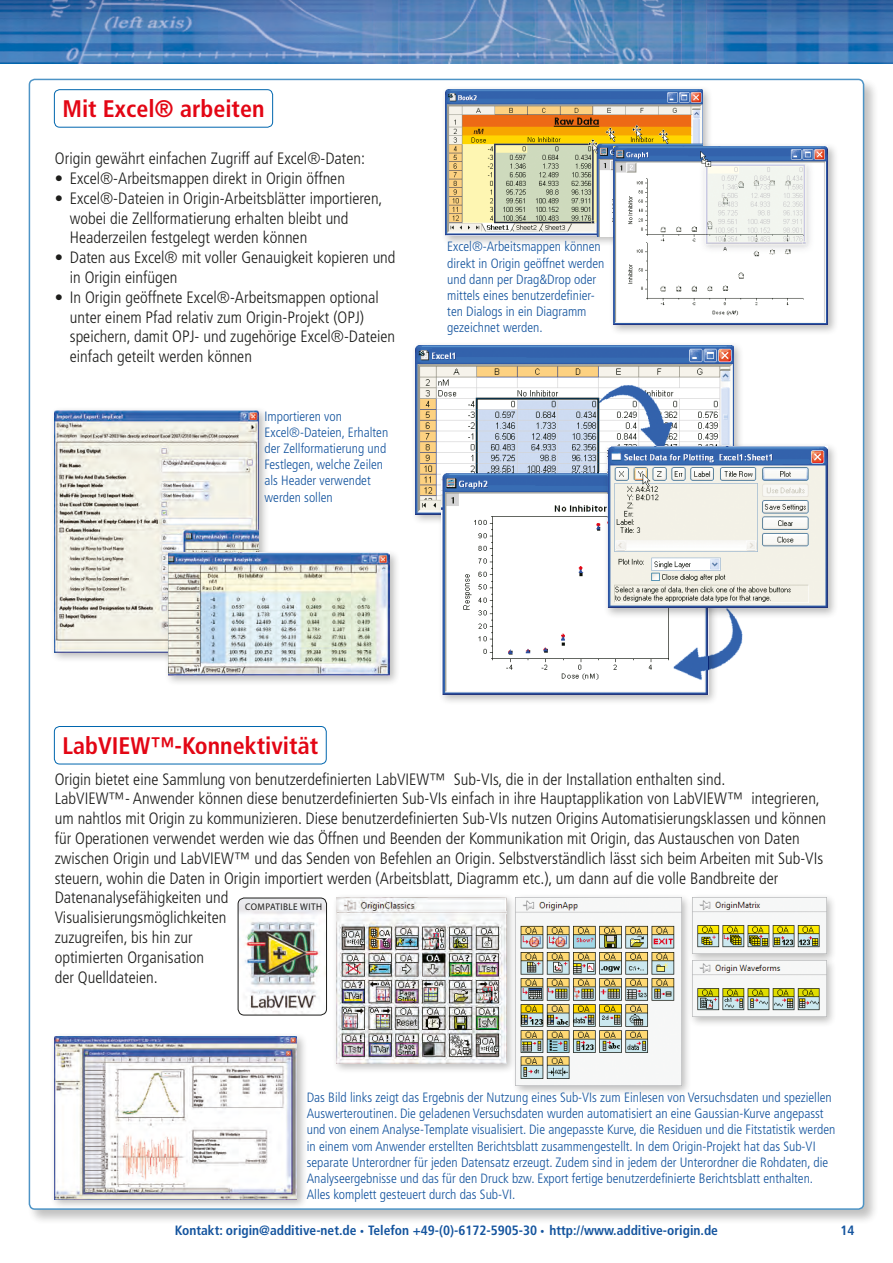
<style>
.page{position:relative;width:893px;height:1263px;background:#fff}
.page>*{position:absolute;margin:0;border:0;box-sizing:border-box;transform-origin:0 0}
.t1{font:700 condensed 24px "Frutiger";color:#e30614}
.t2{font:300 condensed 16.5px/19.8px "Frutiger";color:#1d1d1b}
.t3{font:300 condensed 13.5px/16.2px "Frutiger";color:#14549e}
.t4{font:700 condensed 13.5px "Frutiger";color:#14549e}
.t5{font:9.6px "Myriad Pro";letter-spacing:.05em;color:#1d1d1b;scale:.95 1}
.s1{font-family:"Myriad Pro"}
</style>
<div class="page">
<div style="left:27px;top:77px;width:852px;height:1148px;background:#1d1d1b;opacity:.39"></div>
<div style="left:29px;top:79px;width:834px;height:1130px;background:#fff;border-radius:5px"></div>
<img style="left:0;top:0;width:893px;height:64px">
<div style="left:54px;top:726px;width:273px;height:38px;border:1px solid #0066ae;border-radius:5px"></div>
<div style="left:51px;top:1032px;width:257px;height:178px;background:#1d1d1b;opacity:.3"></div>
<img style="left:55px;top:1036px;width:242px;height:163px">
<div style="left:332px;top:893px;width:185px;height:181px;background:#1d1d1b;opacity:.3"></div>
<img style="left:337px;top:897px;width:169px;height:166px">
<div style="left:512px;top:893px;width:180px;height:203px;background:#1d1d1b;opacity:.3"></div>
<img style="left:516px;top:897px;width:165px;height:188px">
<div style="left:688px;top:893px;width:149px;height:71px;background:#1d1d1b;opacity:.3"></div>
<img style="left:692px;top:897px;width:134px;height:56px">
<div style="left:688px;top:956px;width:149px;height:71px;background:#1d1d1b;opacity:.3"></div>
<img style="left:692px;top:960px;width:134px;height:56px">
<img style="left:238px;top:898px;width:89px;height:117px">
<div style="left:238px;top:898px;width:89px;height:117px;border:1px solid #1d1d1b;border-radius:6px"></div>
<div style="left:441px;top:85px;width:272px;height:162px;background:#1d1d1b;opacity:.3"></div>
<img style="left:446px;top:89px;width:256px;height:147px">
<div style="left:609px;top:142px;width:229px;height:194px;background:#1d1d1b;opacity:.3"></div>
<img style="left:613px;top:147px;width:215px;height:178px">
<div style="left:50px;top:406px;width:220px;height:257px;background:#1d1d1b;opacity:.3"></div>
<img style="left:55px;top:410px;width:204px;height:242px">
<div style="left:164px;top:549px;width:237px;height:137px;background:#1d1d1b;opacity:.3"></div>
<img style="left:168px;top:553px;width:222px;height:122px">
<div style="left:411px;top:341px;width:333px;height:184px;background:#1d1d1b;opacity:.3"></div>
<img style="left:416px;top:346px;width:317px;height:169px">
<div style="left:438px;top:468px;width:281px;height:238px;background:#1d1d1b;opacity:.3"></div>
<img style="left:442px;top:473px;width:266px;height:222px">
<img style="left:708px;top:619px;width:35px;height:56px">
<div style="left:603px;top:442px;width:235px;height:177px;background:#1d1d1b;opacity:.3"></div>
<img style="left:608px;top:446px;width:220px;height:162px">
<div style="left:54px;top:89px;width:219px;height:39px;border:1px solid #0066ae;border-radius:5px"></div>
<h1 class="t1" style="left:62px;top:95px;width:203px">Mit Excel® arbeiten</h1>
<p class="t2" style="left:55px;top:149px;width:312px">Origin gewährt einfachen Zugriff auf Excel®-Daten:</p>
<p class="t2" style="left:55px;top:169px;width:291px">• Excel®-Arbeitsmappen direkt in Origin öffnen</p>
<p class="t2" style="left:70px;top:188px;width:314px;text-indent:-15px">• Excel®-Dateien in Origin-Arbeitsblätter importieren, wobei die Zellformatierung erhalten bleibt und<br>Headerzeilen festgelegt werden können</p>
<p class="t2" style="left:70px;top:248px;width:327px;text-indent:-15px">• Daten aus Excel® mit voller Genauigkeit kopieren und in Origin einfügen</p>
<p class="t2" style="left:70px;top:287px;width:327px;text-indent:-15px">• In Origin geöffnete Excel®-Arbeitsmappen optional unter einem Pfad relativ zum Origin-Projekt (OPJ) speichern, damit OPJ- und zugehörige Excel®-Dateien einfach geteilt werden können</p>
<p class="t3" style="left:264px;top:408px;width:125px">Importieren von<br>Excel®-Dateien, Erhalten der Zellformatierung und<br>Festlegen, welche Zeilen als Header verwendet werden sollen</p>
<p class="t3" style="left:447px;top:239px;width:159px">Excel®-Arbeitsmappen können direkt in Origin geöffnet werden und dann per Drag&amp;Drop oder mittels eines benutzerdefinier&shy;ten Dialogs in ein Diagramm gezeichnet werden.</p>
<h1 class="t1" style="left:63px;top:732px;width:257px">LabVIEW™-Konnektivität</h1>
<p class="t2" style="left:55px;top:769px;width:773px">Origin bietet eine Sammlung von benutzerdefinierten LabVIEW™ Sub-VIs, die in der Installation enthalten sind.<br>LabVIEW™- Anwender können diese benutzerdefinierten Sub-VIs einfach in ihre Hauptapplikation von LabVIEW™ integrieren, um nahtlos mit Origin zu kommunizieren. Diese benutzerdefinierten Sub-VIs nutzen Origins Automatisierungsklassen und können für Operationen verwendet werden wie das Öffnen und Beenden der Kommunikation mit Origin, das Austauschen von Daten zwischen Origin und LabVIEW™ und das Senden von Befehlen an Origin. Selbstverständlich lässt sich beim Arbeiten mit Sub-VIs steuern, wohin die Daten in Origin importiert werden (Arbeitsblatt, Diagramm etc.), um dann auf die volle Bandbreite der Datenanalysefähigkeiten und<br>Visualisierungsmöglichkeiten<br>zuzugreifen, bis hin zur<br>optimierten Organisation<br>der Quelldateien.</p>
<p class="t5" style="left:245px;top:901px;width:83px">COMPATIBLE WITH</p>
<p class="t3" style="left:307px;top:1089px;width:530px">Das Bild links zeigt das Ergebnis der Nutzung eines Sub-VIs zum Einlesen von Versuchsdaten und speziellen Auswerteroutinen. Die geladenen Versuchsdaten wurden automatisiert an eine Gaussian-Kurve angepasst und von einem Analyse-Template visualisiert. Die angepasste Kurve, die Residuen und die Fitstatistik werden in einem vom Anwender erstellten Berichtsblatt zusammengestellt. In dem Origin-Projekt hat das Sub-VI separate Unterordner für jeden Datensatz erzeugt. Zudem sind in jedem der Unterordner die Rohdaten, die Analyseergebnisse und das für den Druck bzw. Export fertige benutzerdefinierte Berichtsblatt enthalten.<br>Alles komplett gesteuert durch das Sub-VI.</p>
<p class="t4" style="left:175px;top:1222px;width:545px">Kontakt: origin@additive-net.de <span class="s1">•</span> Telefon +49-(0)-6172-5905-30 <span class="s1">•</span> http://www.additive-origin.de</p>
<p class="t4" style="left:840px;top:1222px;width:16px">14</p>
</div>
